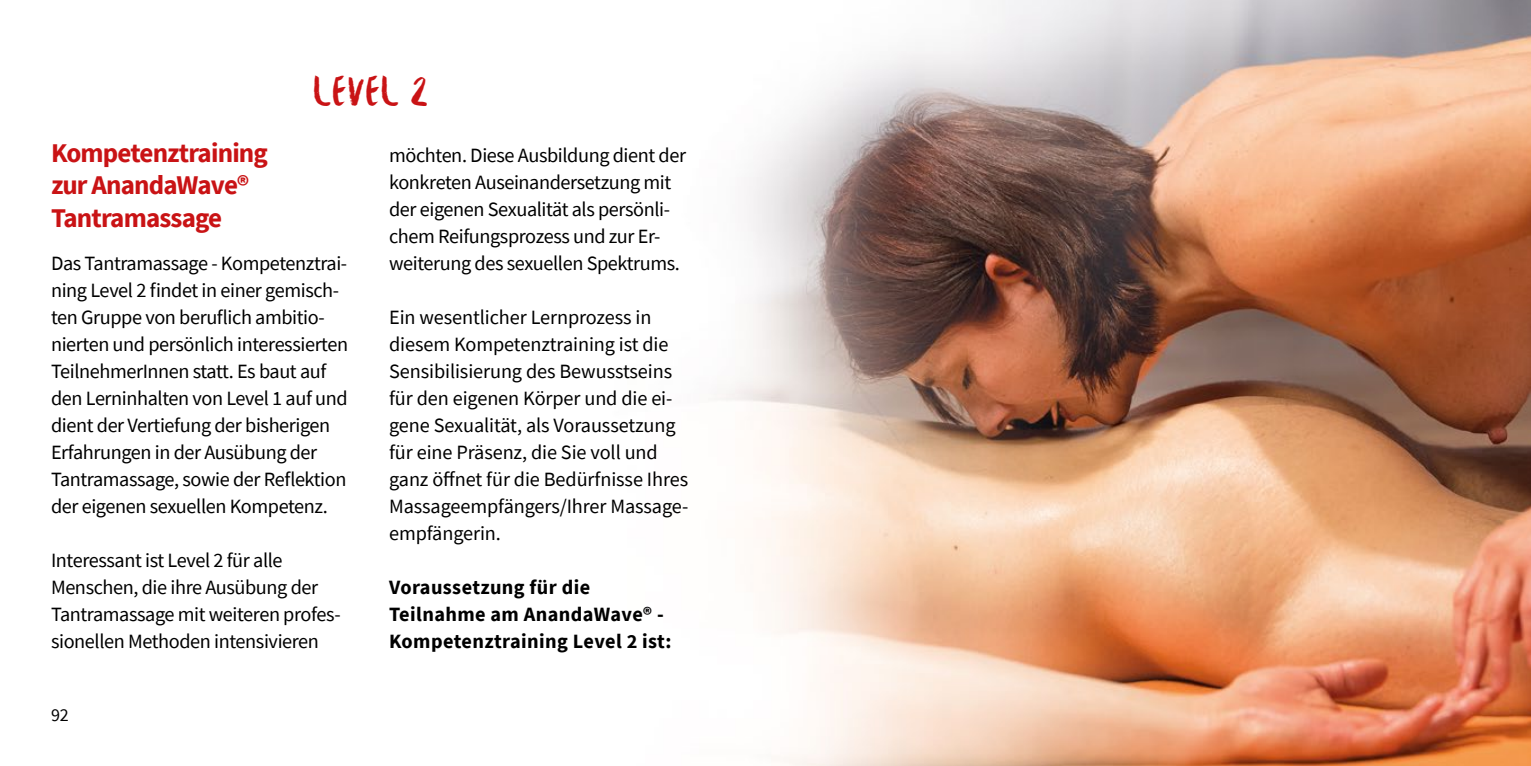
<style>
.page{position:relative;width:1531px;height:766px;background:#fff}
.page>*{position:absolute;margin:0;border:0;box-sizing:border-box;transform-origin:0 0}
.t1{font:45px "Besom";letter-spacing:-.01em;color:#c91315}
.t2{font:700 27px/32.4px "Source Sans Pro";letter-spacing:-.03em;color:#c91315}
.t3{font:20.25px/27px "Source Sans Pro";letter-spacing:-.02em;color:#000}
.t4{font:700 20.25px/27px "Source Sans Pro";letter-spacing:.02em;color:#000}
.t5{font:18px "Source Sans Pro";color:#000}
</style>
<div class="page">
<img style="left:714px;top:0;width:817px;height:765px">
<h1 class="t1" style="left:312px;top:58px;width:116px">LEVEL 2</h1>
<h2 class="t2" style="left:51px;top:136px;width:218px">Kompetenztraining zur AnandaWave®<br>Tantramassage</h2>
<p class="t3" style="left:51px;top:250px;width:299px">Das Tantramassage - Kompetenztrai&shy;ning Level 2 findet in einer gemisch&shy;ten Gruppe von beruflich ambitio&shy;nierten und persönlich interessierten TeilnehmerInnen statt. Es baut auf den Lerninhalten von Level 1 auf und dient der Vertiefung der bisherigen Erfahrungen in der Ausübung der Tantramassage, sowie der Reflektion der eigenen sexuellen Kompetenz.</p>
<p class="t3" style="left:51px;top:547px;width:291px">Interessant ist Level 2 für alle Menschen, die ihre Ausübung der Tantramassage mit weiteren profes&shy;sionellen Methoden intensivieren</p>
<p class="t5" style="left:51px;top:703px;width:19px">92</p>
<p class="t3" style="left:389px;top:142px;width:298px">möchten. Diese Ausbildung dient der konkreten Auseinandersetzung mit der eigenen Sexualität als persönli&shy;chem Reifungsprozess und zur Er&shy;weiterung des sexuellen Spektrums.</p>
<p class="t3" style="left:389px;top:304px;width:301px">Ein wesentlicher Lernprozess in diesem Kompetenztraining ist die<br>Sensibilisierung des Bewusstseins für den eigenen Körper und die ei&shy;gene Sexualität, als Voraussetzung für eine Präsenz, die Sie voll und ganz öffnet für die Bedürfnisse Ihres<br>Massageempfängers/Ihrer Massage&shy;empfängerin.</p>
<p class="t4" style="left:389px;top:573px;width:284px">Voraussetzung für die<br>Teilnahme am AnandaWave® -<br>Kompetenztraining Level 2 ist:</p>
</div>
